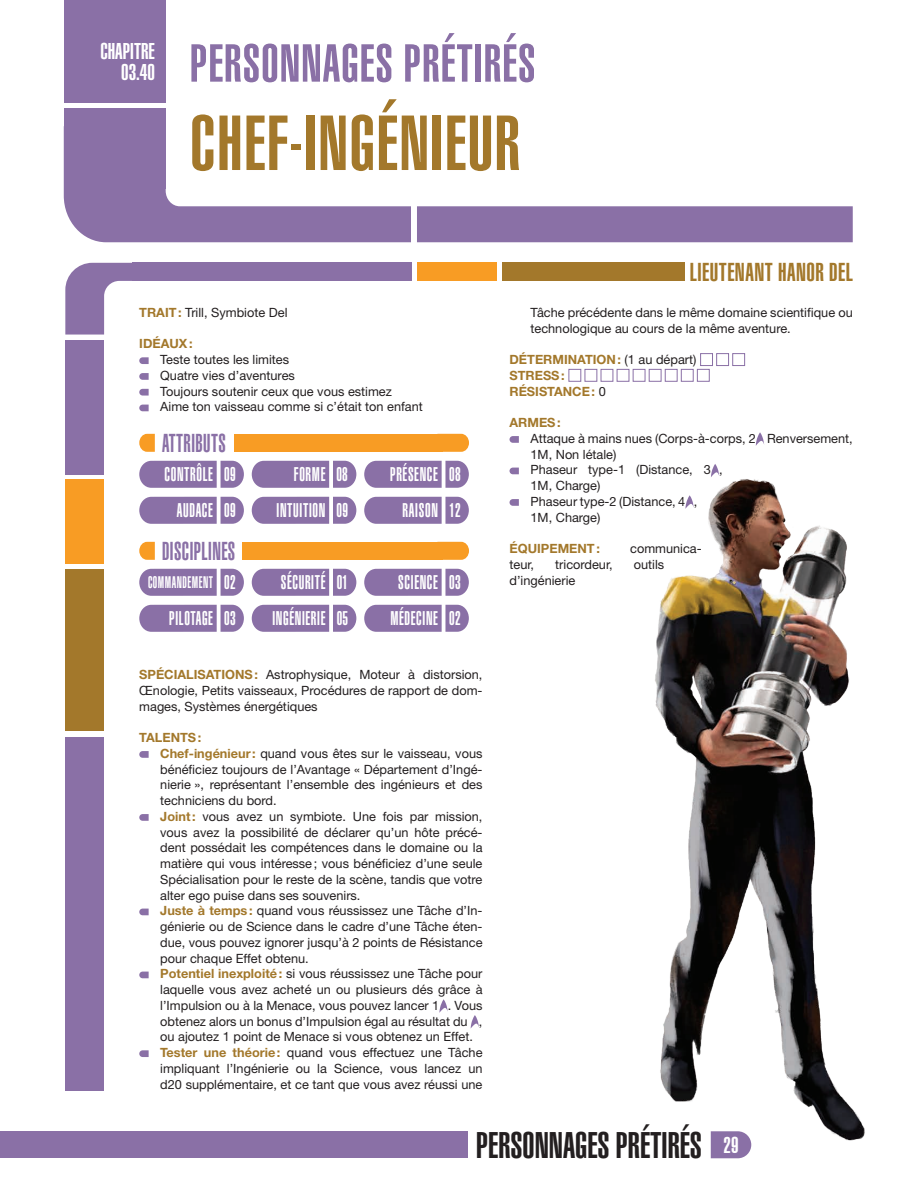
<style>
.page{position:relative;width:918px;height:1188px;background:#fff}
.page>*{position:absolute;margin:0;border:0;box-sizing:border-box;transform-origin:0 0}
.t1{font:900 extra-condensed 76.5px "Helvetica";letter-spacing:.02em;color:#a3782b}
.t2{font:900 extra-condensed 52.5px "Helvetica";letter-spacing:.02em;color:#8a70a6}
.t3{font:900 extra-condensed 36.45px "Helvetica";color:#231f20}
.t4{font:900 extra-condensed 25.5px "Helvetica";letter-spacing:.02em;color:#8a70a6;scale:.87 1}
.t5{font:900 extra-condensed 25.5px "Helvetica";letter-spacing:.02em;color:#a3782b}
.t6{font:900 extra-condensed 22.5px/21px "Helvetica";color:#fff;text-align:right}
.t7{font:900 extra-condensed 19.5px "Helvetica";letter-spacing:.04em;color:#fff;scale:.87 1}
.t8{font:900 extra-condensed 16.5px "Helvetica";letter-spacing:.04em;color:#fff;scale:.81 1}
.t9{font:12.75px/15.8px "Helvetica Neue LT Std";color:#231f20}
.t10{font:700 12.75px/15.8px "Helvetica Neue LT Std";color:#a3782b}
.s1{font-weight:700;color:#a3782b}
.s2{font-size:19.5px}
.s3{font-weight:400;color:#231f20}
.s4{font-size:22.5px;color:#fff}
</style>
<div class="page">
<div style="left:64px;top:0;width:102px;height:103px;background:#8a70a6"></div>
<div style="left:417px;top:206px;width:436px;height:36px;background:#8a70a6"></div>
<svg style="left:64px;top:188px;width:347px;height:54px"></svg>
<div style="left:64px;top:108px;width:102px;height:80px;background:#8a70a6"></div>
<div style="left:502px;top:263px;width:183px;height:18px;background:#a3782b"></div>
<div style="left:0;top:1131px;width:468px;height:27px;background:#8a70a6"></div>
<div style="left:417px;top:263px;width:80px;height:18px;background:#f89c24"></div>
<div style="left:65px;top:340px;width:39px;height:134px;background:#8a70a6"></div>
<div style="left:132px;top:263px;width:279px;height:18px;background:#8a70a6"></div>
<svg style="left:65px;top:263px;width:67px;height:72px"></svg>
<div style="left:65px;top:479px;width:39px;height:85px;background:#f89c24"></div>
<div style="left:65px;top:737px;width:39px;height:354px;background:#8a70a6"></div>
<div style="left:65px;top:569px;width:39px;height:162px;background:#a3782b"></div>
<svg style="left:139px;top:357px;width:10px;height:7px"></svg>
<svg style="left:139px;top:373px;width:10px;height:7px"></svg>
<svg style="left:139px;top:389px;width:10px;height:7px"></svg>
<svg style="left:139px;top:405px;width:10px;height:6px"></svg>
<svg style="left:139px;top:434px;width:16px;height:18px"></svg>
<svg style="left:443px;top:434px;width:26px;height:18px"></svg>
<div style="left:234px;top:434px;width:209px;height:18px;background:#f89c24"></div>
<svg style="left:139px;top:461px;width:105px;height:27px;background:#957dae"></svg>
<svg style="left:252px;top:461px;width:104px;height:27px;background:#947cad"></svg>
<svg style="left:364px;top:461px;width:105px;height:27px;background:#957dae"></svg>
<svg style="left:139px;top:497px;width:105px;height:27px;background:#957dae"></svg>
<svg style="left:252px;top:497px;width:104px;height:27px;background:#947cad"></svg>
<svg style="left:364px;top:497px;width:105px;height:27px;background:#957dae"></svg>
<svg style="left:139px;top:542px;width:16px;height:18px"></svg>
<svg style="left:443px;top:542px;width:26px;height:18px"></svg>
<div style="left:243px;top:542px;width:200px;height:18px;background:#f89c24"></div>
<svg style="left:139px;top:569px;width:105px;height:27px;background:#957dae"></svg>
<svg style="left:252px;top:569px;width:104px;height:27px;background:#947cad"></svg>
<svg style="left:364px;top:569px;width:105px;height:27px;background:#957dae"></svg>
<svg style="left:139px;top:605px;width:105px;height:27px;background:#957dae"></svg>
<svg style="left:252px;top:605px;width:104px;height:27px;background:#947cad"></svg>
<svg style="left:364px;top:605px;width:105px;height:27px;background:#957dae"></svg>
<svg style="left:139px;top:751px;width:10px;height:7px"></svg>
<svg style="left:139px;top:814px;width:10px;height:7px"></svg>
<svg style="left:139px;top:909px;width:10px;height:6px"></svg>
<svg style="left:139px;top:972px;width:10px;height:6px"></svg>
<svg style="left:439px;top:999px;width:9px;height:14px"></svg>
<svg style="left:471px;top:1015px;width:8px;height:13px"></svg>
<svg style="left:139px;top:1050px;width:10px;height:7px"></svg>
<div style="left:700px;top:353px;width:13px;height:13px;border:1px solid #8a70a6"></div>
<div style="left:716px;top:353px;width:13px;height:13px;border:1px solid #8a70a6"></div>
<div style="left:732px;top:353px;width:13px;height:13px;border:1px solid #8a70a6"></div>
<div style="left:569px;top:369px;width:12px;height:13px;border:1px solid #8a70a6"></div>
<div style="left:585px;top:369px;width:12px;height:13px;border:1px solid #8a70a6"></div>
<div style="left:601px;top:369px;width:12px;height:13px;border:1px solid #8a70a6"></div>
<div style="left:617px;top:369px;width:12px;height:13px;border:1px solid #8a70a6"></div>
<div style="left:633px;top:369px;width:12px;height:13px;border:1px solid #8a70a6"></div>
<div style="left:649px;top:369px;width:12px;height:13px;border:1px solid #8a70a6"></div>
<div style="left:665px;top:369px;width:13px;height:13px;border:1px solid #8a70a6"></div>
<div style="left:681px;top:369px;width:13px;height:13px;border:1px solid #8a70a6"></div>
<div style="left:697px;top:369px;width:13px;height:13px;border:1px solid #8a70a6"></div>
<img style="left:509px;top:432px;width:356px;height:727px">
<h3 class="t6" style="left:100px;top:41px;width:56px">CHAPITRE<br>03.40</h3>
<h2 class="t2" style="left:190px;top:33px;width:347px">PERSONNAGES PRÉTIRÉS</h2>
<h1 class="t1" style="left:190px;top:99px;width:332px">CHEF-INGÉNIEUR</h1>
<h3 class="t5" style="left:690px;top:257px;width:165px">LIEUTENANT HANOR DEL</h3>
<p class="t9" style="left:139px;top:304px;width:150px"><span class="s1">TRAIT:</span> Trill, Symbiote Del</p>
<p class="t10" style="left:139px;top:336px;width:55px">IDÉAUX:</p>
<p class="t9" style="left:160px;top:351px;width:264px">Teste toutes les limites<br>Quatre vies d’aventures<br>Toujours soutenir ceux que vous estimez Aime ton vaisseau comme si c’était ton enfant</p>
<h3 class="t4" style="left:162px;top:428px;width:75px">ATTRIBUTS</h3>
<h3 class="t7" style="left:164px;top:463px;width:83px">CONTRÔLE 09</h3>
<h3 class="t7" style="left:294px;top:463px;width:63px">FORME 08</h3>
<h3 class="t7" style="left:390px;top:463px;width:83px">PRÉSENCE 08</h3>
<h3 class="t7" style="left:177px;top:499px;width:69px">AUDACE 09</h3>
<h3 class="t7" style="left:277px;top:499px;width:84px">INTUITION 09</h3>
<h3 class="t7" style="left:403px;top:499px;width:68px">RAISON 12</h3>
<h3 class="t4" style="left:162px;top:536px;width:86px">DISCIPLINES</h3>
<p class="t8" style="left:148px;top:573px;width:110px">COMMANDEMENT <span class="s2">02</span></p>
<h3 class="t7" style="left:281px;top:571px;width:79px">SÉCURITÉ 01</h3>
<h3 class="t7" style="left:398px;top:571px;width:73px">SCIENCE 03</h3>
<h3 class="t7" style="left:169px;top:607px;width:78px">PILOTAGE 03</h3>
<h3 class="t7" style="left:272px;top:607px;width:89px">INGÉNIERIE 05</h3>
<h3 class="t7" style="left:390px;top:607px;width:82px">MÉDECINE 02</h3>
<p class="t9" style="left:139px;top:666px;width:345px;text-align:justify"><span class="s1">SPÉCIALISATIONS:</span> Astrophysique, Moteur à distorsion, Œnologie, Petits vaisseaux, Procédures de rapport de dom&shy;mages, Systèmes énergétiques</p>
<p class="t9" style="left:160px;top:729px;width:324px;text-indent:-21px"><span class="s1">TALENTS:<br>Chef-ingénieur:</span> quand vous êtes sur le vaisseau, vous bénéficiez toujours de l’Avantage « Département d’Ingé&shy;nierie », représentant l’ensemble des ingénieurs et des techniciens du bord.<br><span class="s1">Joint:</span> vous avez un symbiote. Une fois par mission, vous avez la possibilité de déclarer qu’un hôte précé&shy;dent possédait les compétences dans le domaine ou la matière qui vous intéresse; vous bénéficiez d’une seule Spécialisation pour le reste de la scène, tandis que votre alter ego puise dans ses souvenirs.<br><span class="s1">Juste à temps:</span> quand vous réussissez une Tâche d’In&shy;génierie ou de Science dans le cadre d’une Tâche éten&shy;due, vous pouvez ignorer jusqu’à 2 points de Résistance pour chaque Effet obtenu.<br><span class="s1">Potentiel inexploité:</span> si vous réussissez une Tâche pour laquelle vous avez acheté un ou plusieurs dés grâce à l’Impulsion ou à la Menace, vous pouvez lancer 1 . Vous obtenez alors un bonus d’Impulsion égal au résultat du , ou ajoutez 1 point de Menace si vous obtenez un Effet.<br><span class="s1">Tester une théorie:</span> quand vous effectuez une Tâche impliquant l’Ingénierie ou la Science, vous lancez un d20 supplémentaire, et ce tant que vous avez réussi une</p>
<p class="t9" style="left:531px;top:304px;width:324px">Tâche précédente dans le même domaine scientifique ou technologique au cours de la même aventure.</p>
<p class="t10" style="left:510px;top:351px;width:188px">DÉTERMINATION: <span class="s3">(1 au départ)<br></span>STRESS:<br>RÉSISTANCE: <span class="s3">0</span></p>
<p class="t10" style="left:510px;top:414px;width:53px">ARMES:</p>
<p class="t9" style="left:531px;top:430px;width:324px">Attaque à mains nues (Corps-à-corps, 2 Renversement,<br>1M, Non létale)<br>Phaseur type-1 (Distance, 3 ,<br>1M, Charge)<br>Phaseur type-2 (Distance, 4 ,<br>1M, Charge)</p>
<p class="t10" style="left:510px;top:540px;width:92px">ÉQUIPEMENT:</p>
<p class="t9" style="left:630px;top:540px;width:73px">communica-</p>
<p class="t9" style="left:510px;top:556px;width:26px">teur,</p>
<p class="t9" style="left:555px;top:556px;width:59px">tricordeur,</p>
<p class="t9" style="left:634px;top:556px;width:32px">outils</p>
<p class="t9" style="left:510px;top:572px;width:67px">d’ingénierie</p>
<h3 class="t3" style="left:476px;top:1124px;width:264px">PERSONNAGES PRÉTIRÉS <span class="s4">29</span></h3>
</div>
